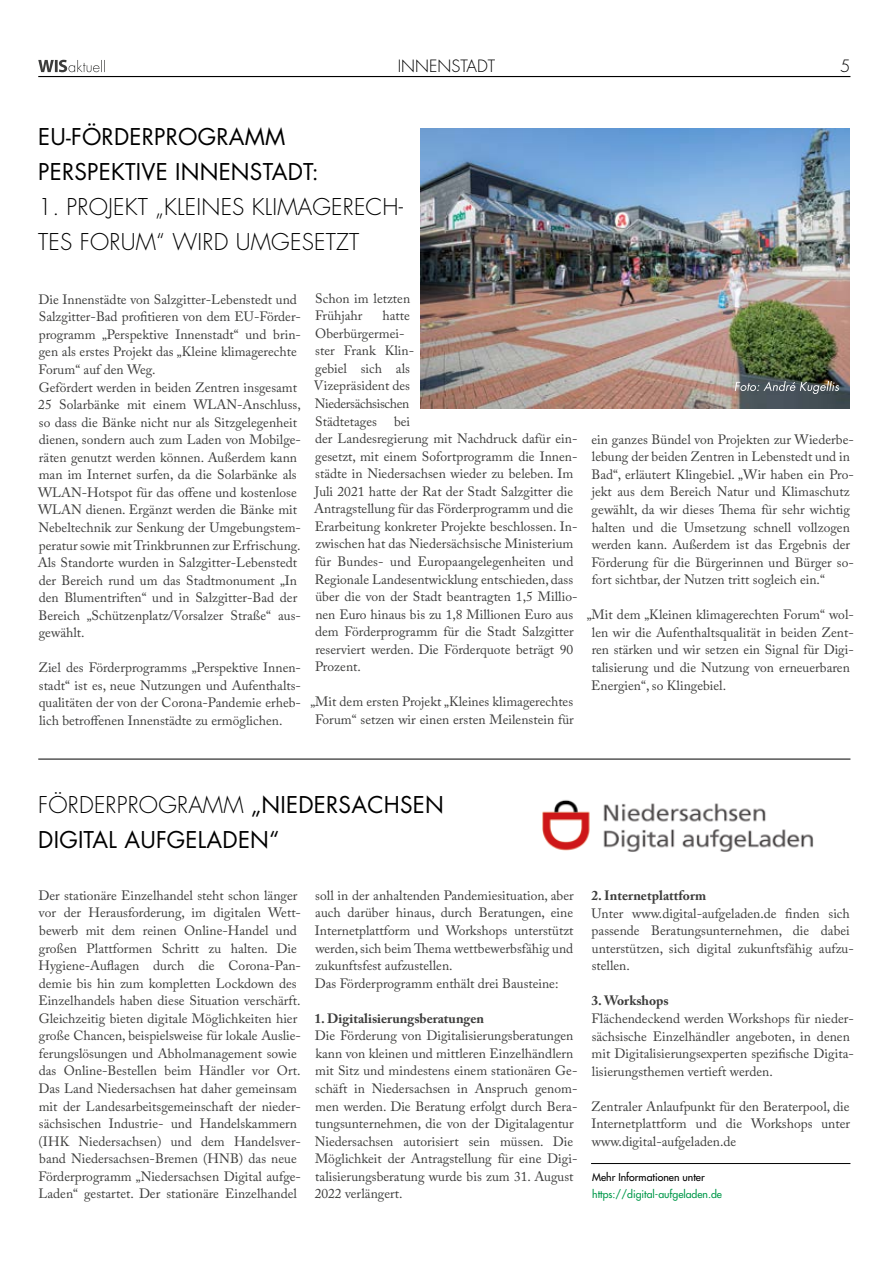
<style>
.page{position:relative;width:893px;height:1263px;background:#fff}
.page>*{position:absolute;margin:0;border:0;box-sizing:border-box;transform-origin:0 0}
.t1{font:22.5px/35.1px "Futura Std";letter-spacing:.01em;color:#000}
.t2{font:300 22.5px/35.1px "Futura Std";letter-spacing:.01em;color:#000}
.t3{font:300 16.5px "Futura Std";color:#000}
.t4{font:13.5px/17.5px "Adobe Caslon Pro";color:#3c3c3b}
.t5{font:700 13.5px "Adobe Caslon Pro";color:#3c3c3b}
.t6{font:500 10.5px "Futura Std";color:#00984a}
.t7{font:500 10.5px "Futura Std";color:#000}
.s1{font-weight:300}
</style>
<div class="page">
<hr style="left:38px;top:76px;width:812px;height:1px;background:#000">
<svg style="left:38px;top:60px;width:67px;height:12px"></svg>
<hr style="left:38px;top:759px;width:812px;height:1px;background:#000">
<hr style="left:591px;top:1163px;width:259px;height:1px;background:#000">
<img style="left:542px;top:799px;width:272px;height:53px">
<img style="left:421px;top:128px;width:429px;height:280px">
<svg style="left:735px;top:381px;width:104px;height:13px"></svg>
<p class="t3" style="left:398px;top:56px;width:99px">INNENSTADT</p>
<p class="t3" style="left:840px;top:56px;width:12px">5</p>
<h1 class="t1" style="left:38px;top:119px;width:282px">EU-FÖRDERPROGRAMM<br>PERSPEKTIVE INNENSTADT:</h1>
<h1 class="t2" style="left:38px;top:190px;width:366px">1. PROJEKT „KLEINES KLIMAGERECH-<br>TES FORUM“ WIRD UMGESETZT</h1>
<p class="t4" style="left:38px;top:290px;width:265px">Die Innenstädte von Salzgitter-Lebenstedt und Salzgitter-Bad profitieren von dem EU-Förder&shy;programm „Perspektive Innenstadt“ und brin&shy;gen als erstes Projekt das „Kleine klimagerechte Forum“ auf den Weg.<br>Gefördert werden in beiden Zentren insgesamt 25 Solarbänke mit einem WLAN-Anschluss, so dass die Bänke nicht nur als Sitzgelegenheit dienen, sondern auch zum Laden von Mobilge&shy;räten genutzt werden können. Außerdem kann man im Internet surfen, da die Solarbänke als WLAN-Hotspot für das offene und kostenlose WLAN dienen. Ergänzt werden die Bänke mit Nebeltechnik zur Senkung der Umgebungstem&shy;peratur sowie mit Trinkbrunnen zur Erfrischung.<br>Als Standorte wurden in Salzgitter-Lebenstedt der Bereich rund um das Stadtmonument „In den Blumentriften“ und in Salzgitter-Bad der Bereich „Schützenplatz/Vorsalzer Straße“ aus&shy;gewählt.</p>
<p class="t4" style="left:38px;top:659px;width:264px;text-align:justify">Ziel des Förderprogramms „Perspektive Innen&shy;stadt“ ist es, neue Nutzungen und Aufenthalts&shy;qualitäten der von der Corona-Pandemie erheb&shy;lich betroffenen Innenstädte zu ermöglichen.</p>
<p class="t4" style="left:315px;top:289px;width:97px">Schon im letzten<br>Frühjahr</p>
<p class="t4" style="left:314px;top:307px;width:102px;text-indent:69px">hatte<br>Oberbürgermei&shy;ster Frank Klin&shy;gebiel sich als<br>Vizepräsident des<br>Niedersächsischen<br>Städtetages</p>
<p class="t4" style="left:314px;top:412px;width:265px;text-indent:80px">bei<br>der Landesregierung mit Nachdruck dafür ein&shy;gesetzt, mit einem Sofortprogramm die Innen&shy;städte in Niedersachsen wieder zu beleben. Im Juli 2021 hatte der Rat der Stadt Salzgitter die Antragstellung für das Förderprogramm und die Erarbeitung konkreter Projekte beschlossen. In&shy;zwischen hat das Niedersächsische Ministerium für Bundes- und Europaangelegenheiten und Regionale Landesentwicklung entschieden, dass über die von der Stadt beantragten 1,5 Millio&shy;nen Euro hinaus bis zu 1,8 Millionen Euro aus dem Förderprogramm für die Stadt Salzgitter reserviert werden. Die Förderquote beträgt 90<br>Prozent.</p>
<p class="t4" style="left:310px;top:693px;width:265px;text-align:center">„Mit dem ersten Projekt „Kleines klimagerechtes<br>Forum“ setzen wir einen ersten Meilenstein für</p>
<p class="t4" style="left:591px;top:430px;width:264px">ein ganzes Bündel von Projekten zur Wiederbe&shy;lebung der beiden Zentren in Lebenstedt und in Bad“, erläutert Klingebiel. „Wir haben ein Pro&shy;jekt aus dem Bereich Natur und Klimaschutz gewählt, da wir dieses Thema für sehr wichtig halten und die Umsetzung schnell vollzogen werden kann. Außerdem ist das Ergebnis der Förderung für die Bürgerinnen und Bürger so&shy;fort sichtbar, der Nutzen tritt sogleich ein.“</p>
<p class="t4" style="left:591px;top:606px;width:264px;text-indent:-4px">„Mit dem „Kleinen klimagerechten Forum“ wol&shy;len wir die Aufenthaltsqualität in beiden Zent&shy;ren stärken und wir setzen ein Signal für Digi&shy;talisierung und die Nutzung von erneuerbaren Energien“, so Klingebiel.</p>
<h1 class="t1" style="left:38px;top:787px;width:407px"><span class="s1">FÖRDERPROGRAMM</span> „NIEDERSACHSEN<br>DIGITAL AUFGELADEN“</h1>
<p class="t4" style="left:38px;top:886px;width:264px">Der stationäre Einzelhandel steht schon länger vor der Herausforderung, im digitalen Wett&shy;bewerb mit dem reinen Online-Handel und großen Plattformen Schritt zu halten. Die Hygiene-Auflagen durch die Corona-Pan&shy;demie bis hin zum kompletten Lockdown des Einzelhandels haben diese Situation verschärft.<br>Gleichzeitig bieten digitale Möglichkeiten hier große Chancen, beispielsweise für lokale Auslie&shy;ferungslösungen und Abholmanagement sowie das Online-Bestellen beim Händler vor Ort.<br>Das Land Niedersachsen hat daher gemeinsam mit der Landesarbeitsgemeinschaft der nieder&shy;sächsischen Industrie- und Handelskammern (IHK Niedersachsen) und dem Handelsver&shy;band Niedersachsen-Bremen (HNB) das neue Förderprogramm „Niedersachsen Digital aufge-Laden“ gestartet. Der stationäre Einzelhandel</p>
<p class="t4" style="left:315px;top:886px;width:260px">soll in der anhaltenden Pandemiesituation, aber auch darüber hinaus, durch Beratungen, eine Internetplattform und Workshops unterstützt werden, sich beim Thema wettbewerbsfähig und zukunftsfest aufzustellen.<br>Das Förderprogramm enthält drei Bausteine:</p>
<p class="t5" style="left:314px;top:1010px;width:171px">1. Digitalisierungsberatungen</p>
<p class="t4" style="left:315px;top:1027px;width:264px">Die Förderung von Digitalisierungsberatungen kann von kleinen und mittleren Einzelhändlern mit Sitz und mindestens einem stationären Ge&shy;schäft in Niedersachsen in Anspruch genom&shy;men werden. Die Beratung erfolgt durch Bera&shy;tungsunternehmen, die von der Digitalagentur Niedersachsen autorisiert sein müssen. Die Möglichkeit der Antragstellung für eine Digi&shy;talisierungsberatung wurde bis zum 31. August 2022 verlängert.</p>
<p class="t5" style="left:591px;top:887px;width:116px">2. Internetplattform</p>
<p class="t4" style="left:591px;top:904px;width:264px">Unter www.digital-aufgeladen.de finden sich passende Beratungsunternehmen, die dabei unterstützen, sich digital zukunftsfähig aufzu&shy;stellen.</p>
<p class="t5" style="left:591px;top:993px;width:79px">3. Workshops</p>
<p class="t4" style="left:591px;top:1009px;width:264px">Flächendeckend werden Workshops für nieder&shy;sächsische Einzelhändler angeboten, in denen mit Digitalisierungsexperten spezifische Digita&shy;lisierungsthemen vertieft werden.</p>
<p class="t4" style="left:591px;top:1097px;width:260px;text-align:justify">Zentraler Anlaufpunkt für den Beraterpool, die Internetplattform und die Workshops unter www.digital-aufgeladen.de</p>
<p class="t7" style="left:592px;top:1170px;width:114px">Mehr Informationen unter</p>
<p class="t6" style="left:592px;top:1188px;width:131px">https://digital-aufgeladen.de</p>
</div>
